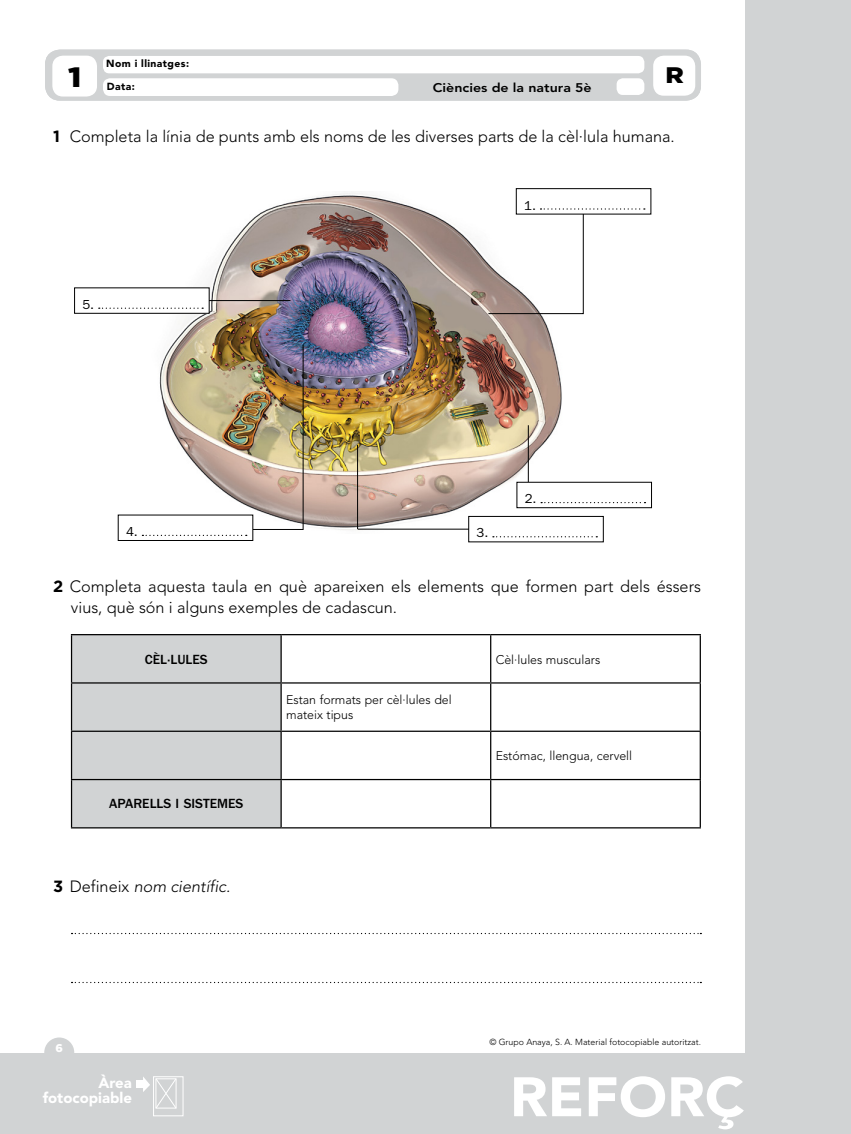
<style>
.page{position:relative;width:851px;height:1134px;background:#fff}
.page>*{position:absolute;margin:0;border:0;box-sizing:border-box;transform-origin:0 0}
.t1{font:900 55px "Avenir LT Std";color:#fff;scale:1.06 1}
.t2{font:900 27.88px "Gotham";color:#000;scale:1.13 1}
.t3{font:900 22.5px "Gotham";color:#000;scale:1.13 1}
.t4{font:300 16.25px/21.2px "Avenir LT Std";color:#000}
.t5{font:italic 300 16.25px "Avenir LT Std";color:#000}
.nuclTextoPieAreaFoto{font:900 14.88px/14.9px "Avenir LT Std";color:#fff;text-align:right}
.nuclCabecTablas{font:500 13.75px "ITC Franklin Gothic Std";color:#000}
.nuclNumeroImagen{font:13.12px "ITC Franklin Gothic Std";color:#000}
.nuclTablaRegu{font:300 12.5px/15px "Avenir LT Std";color:#000}
.t6{font:800 12.5px "Avenir LT Std";color:#000;scale:1.13 1}
.numeroFolio{font:900 11.25px "Gotham";color:#fff}
.t7{font:900 10.25px "Avenir LT Std";letter-spacing:.04em;color:#000}
.nuclCopyFotocoIzqui{font:300 8.75px "Avenir LT Std";color:#000}
.s1{font-family:"Gotham";font-weight:700}
.s2{font-family:"Gotham";font-weight:700;font-style:normal}
.s3{font-style:normal}
</style>
<div class="page">
<div style="left:0;top:0;width:850px;height:1134px;background:#d1d3d4"></div>
<div style="left:0;top:0;width:744px;height:1052px;background:#fff"></div>
<div style="left:44px;top:1037px;width:30px;height:30px;background:#d1d3d4;border-radius:50%"></div>
<div style="left:153px;top:1076px;width:30px;height:40px;border:1px solid #fff"></div>
<svg style="left:143px;top:1076px;width:34px;height:33px"></svg>
<div style="left:136px;top:1081px;width:8px;height:7px;background:#fff"></div>
<div style="left:72px;top:635px;width:208px;height:192px;background:#d1d3d4"></div>
<svg style="left:282px;top:635px;width:417px;height:192px"></svg>
<hr style="left:71px;top:634px;width:210px;height:1px;background:#000">
<hr style="left:71px;top:635px;width:1px;height:47px;background:#000">
<hr style="left:281px;top:634px;width:209px;height:1px;background:#000">
<hr style="left:280px;top:635px;width:2px;height:47px;background:#000">
<hr style="left:490px;top:634px;width:210px;height:1px;background:#000">
<hr style="left:490px;top:635px;width:1px;height:47px;background:#000">
<hr style="left:699px;top:635px;width:1px;height:47px;background:#000">
<hr style="left:71px;top:682px;width:210px;height:2px;background:#000">
<hr style="left:71px;top:684px;width:1px;height:47px;background:#000">
<hr style="left:281px;top:682px;width:209px;height:2px;background:#000">
<hr style="left:280px;top:684px;width:2px;height:47px;background:#000">
<hr style="left:490px;top:682px;width:210px;height:2px;background:#000">
<hr style="left:490px;top:684px;width:1px;height:47px;background:#000">
<hr style="left:699px;top:684px;width:1px;height:47px;background:#000">
<hr style="left:71px;top:731px;width:210px;height:1px;background:#000">
<hr style="left:71px;top:732px;width:1px;height:47px;background:#000">
<hr style="left:281px;top:731px;width:209px;height:1px;background:#000">
<hr style="left:280px;top:732px;width:2px;height:47px;background:#000">
<hr style="left:490px;top:731px;width:210px;height:1px;background:#000">
<hr style="left:490px;top:732px;width:1px;height:47px;background:#000">
<hr style="left:699px;top:732px;width:1px;height:47px;background:#000">
<hr style="left:71px;top:779px;width:210px;height:1px;background:#000">
<hr style="left:71px;top:780px;width:1px;height:47px;background:#000">
<hr style="left:71px;top:827px;width:210px;height:1px;background:#000">
<hr style="left:281px;top:779px;width:209px;height:1px;background:#000">
<hr style="left:280px;top:780px;width:2px;height:47px;background:#000">
<hr style="left:281px;top:827px;width:209px;height:1px;background:#000">
<hr style="left:490px;top:779px;width:210px;height:1px;background:#000">
<hr style="left:490px;top:780px;width:1px;height:47px;background:#000">
<hr style="left:699px;top:780px;width:1px;height:47px;background:#000">
<hr style="left:490px;top:827px;width:210px;height:1px;background:#000">
<svg style="left:71px;top:933px;width:630px;height:1px"></svg>
<svg style="left:71px;top:982px;width:630px;height:1px"></svg>
<div style="left:45px;top:50px;width:656px;height:51px;background:#d1d3d4;border-radius:15px"></div>
<div style="left:52px;top:56px;width:45px;height:41px;background:#fff;border-radius:11px"></div>
<div style="left:616px;top:78px;width:28px;height:17px;background:#fff;border-radius:6px"></div>
<div style="left:653px;top:56px;width:42px;height:40px;background:#fff;border-radius:11px"></div>
<div style="left:103px;top:78px;width:295px;height:18px;background:#fff;border-radius:7px"></div>
<div style="left:103px;top:56px;width:541px;height:17px;background:#fff;border-radius:6px"></div>
<img style="left:150px;top:191px;width:442px;height:339px">
<hr style="left:202px;top:300px;width:88px;height:1px;background:#000">
<hr style="left:528px;top:425px;width:1px;height:75px;background:#000">
<hr style="left:357px;top:445px;width:1px;height:84px;background:#000">
<div style="left:75px;top:288px;width:134px;height:25px;background:#fff"></div>
<svg style="left:99px;top:308px;width:104px;height:1px"></svg>
<div style="left:74px;top:288px;width:135px;height:26px;border:1px solid #000"></div>
<div style="left:516px;top:189px;width:134px;height:25px;background:#fff"></div>
<svg style="left:487px;top:208px;width:157px;height:106px"></svg>
<div style="left:516px;top:188px;width:135px;height:26px;border:1px solid #000"></div>
<div style="left:517px;top:482px;width:134px;height:26px;background:#fff"></div>
<svg style="left:541px;top:502px;width:104px;height:1px"></svg>
<div style="left:516px;top:482px;width:135px;height:26px;border:1px solid #000"></div>
<img style="left:142px;top:344px;width:162px;height:192px">
<div style="left:118px;top:515px;width:135px;height:26px;border:1px solid #000"></div>
<hr style="left:358px;top:529px;width:115px;height:1px;background:#000">
<div style="left:468px;top:516px;width:135px;height:26px;background:#fff"></div>
<svg style="left:493px;top:536px;width:104px;height:1px"></svg>
<div style="left:468px;top:516px;width:135px;height:26px;border:1px solid #000"></div>
<p class="t2" style="left:68px;top:58px;width:13px">1</p>
<p class="t7" style="left:106px;top:58px;width:84px">Nom i llinatges:</p>
<p class="t7" style="left:107px;top:80px;width:29px">Data:</p>
<p class="t6" style="left:418px;top:80px;width:168px">Ciències de la Naturalesa 5è</p>
<p class="t6" style="left:433px;top:80px;width:142px">Ciències de la natura 5è</p>
<p class="t3" style="left:656px;top:60px;width:34px">EV</p>
<p class="t3" style="left:665px;top:60px;width:18px">R</p>
<p class="t4" style="left:53px;top:125px;width:623px"><span class="s1">1</span> Completa la línia de punts amb els noms de les diverses parts de la cèl·lula humana.</p>
<p class="nuclNumeroImagen" style="left:82px;top:297px;width:13px">5.</p>
<p class="nuclNumeroImagen" style="left:524px;top:198px;width:13px">1.</p>
<p class="nuclNumeroImagen" style="left:126px;top:524px;width:13px">4.</p>
<p class="nuclNumeroImagen" style="left:476px;top:525px;width:13px">3.</p>
<p class="nuclNumeroImagen" style="left:524px;top:491px;width:13px">2.</p>
<p class="t4" style="left:71px;top:575px;width:631px;text-indent:-18px"><span class="s1">2</span> Completa aquesta taula en què apareixen els elements que formen part dels éssers vius, què són i alguns exemples de cadascun.</p>
<p class="nuclCabecTablas" style="left:145px;top:651px;width:64px">CÈL·LULES</p>
<p class="nuclTablaRegu" style="left:495px;top:652px;width:106px">Cèl·lules musculars</p>
<p class="nuclTablaRegu" style="left:286px;top:692px;width:167px">Estan formats per cèl·lules del mateix tipus</p>
<p class="nuclTablaRegu" style="left:495px;top:748px;width:138px">Estómac, llengua, cervell</p>
<p class="nuclCabecTablas" style="left:109px;top:796px;width:135px">APARELLS I SISTEMES</p>
<p class="t5" style="left:53px;top:877px;width:179px"><span class="s2">3</span> <span class="s3">Defineix</span> nom científic.</p>
<p class="numeroFolio" style="left:55px;top:1040px;width:9px">6</p>
<p class="nuclTextoPieAreaFoto" style="left:43px;top:1075px;width:91px">Àrea fotocopiable</p>
<p class="nuclCopyFotocoIzqui" style="left:489px;top:1037px;width:213px">© Grupo Anaya, S. A. Material fotocopiable autoritzat.</p>
<p class="t1" style="left:510px;top:1064px;width:223px">REFORÇ</p>
</div>
